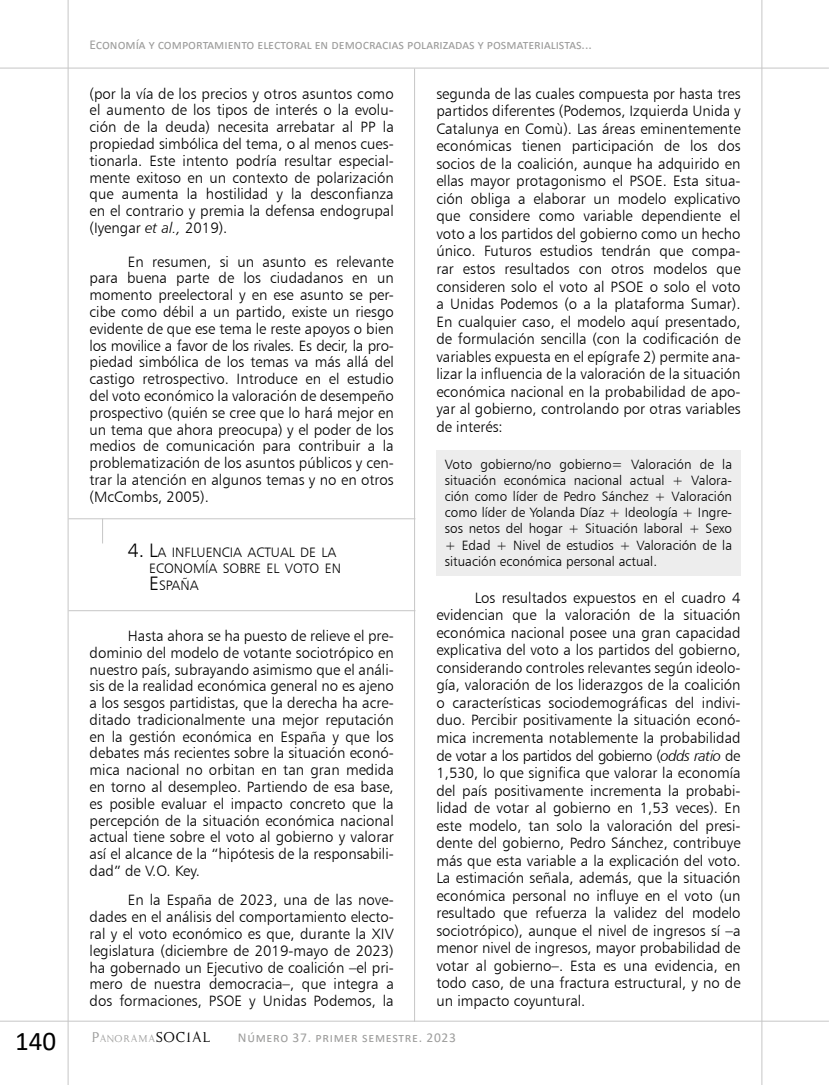
<style>
.page{position:relative;width:830px;height:1085px;background:#fff}
.page>*{position:absolute;margin:0;border:0;box-sizing:border-box;transform-origin:0 0}
.t1{font:27px "Calibri";color:#000}
.t2{font:15px/16.8px "Humanist 777 BT Light B";color:#000;text-align:justify}
.t3{font:13.65px/16.8px "Humanist 777 BT Light B";color:#000}
.t4{font:13.5px/16.2px "Humanist 777 BT Light B";color:#000;text-align:justify}
.t5{font:13.5px "Calibri";color:#9d9d9c}
.t6{font:13.5px "Calibri";letter-spacing:.05em;color:#9d9d9c}
.t7{font:11.55px "Kopy Katt Kut";letter-spacing:.07em;color:#9d9d9c}
.s1{font-family:"Humanist 777 BT Light Italic B"}
.s2{font-size:19.5px}
.s3{font-size:16.5px}
.s4{font-size:16.5px;color:#000}
</style>
<div class="page">
<hr style="left:68px;top:0;width:1px;height:1084px;background:#c6c6c6">
<hr style="left:0;top:68px;width:828px;height:1px;background:#c6c6c6">
<hr style="left:761px;top:0;width:1px;height:1084px;background:#c6c6c6">
<hr style="left:0;top:1020px;width:828px;height:1px;background:#c6c6c6">
<hr style="left:414px;top:68px;width:1px;height:953px;background:#c6c6c6">
<svg style="left:102px;top:519px;width:1px;height:24px"></svg>
<hr style="left:68px;top:518px;width:347px;height:1px;background:#c6c6c6">
<hr style="left:68px;top:610px;width:347px;height:1px;background:#c6c6c6">
<div style="left:436px;top:449px;width:304px;height:126px;background:#ededed"></div>
<h1 class="t1" style="left:15px;top:1021px;width:43px">140</h1>
<p class="t5" style="left:89px;top:36px;width:503px">Economía y comportamiento electoral en democracias polarizadas y posmaterialistas...</p>
<p class="t2" style="left:90px;top:85px;width:305px">(por la vía de los precios y otros asuntos como el aumento de los tipos de interés o la evolu&shy;ción de la deuda) necesita arrebatar al PP la propiedad simbólica del tema, o al menos cues&shy;tionarla. Este intento podría resultar especial&shy;mente exitoso en un contexto de polarización que aumenta la hostilidad y la desconfianza en el contrario y premia la defensa endogrupal (Iyengar <span class="s1">et al.,</span> 2019).</p>
<p class="t2" style="left:90px;top:253px;width:305px;text-indent:38px">En resumen, si un asunto es relevante para buena parte de los ciudadanos en un momento preelectoral y en ese asunto se per&shy;cibe como débil a un partido, existe un riesgo evidente de que ese tema le reste apoyos o bien los movilice a favor de los rivales. Es decir, la pro&shy;piedad simbólica de los temas va más allá del castigo retrospectivo. Introduce en el estudio del voto económico la valoración de desempeño prospectivo (quién se cree que lo hará mejor en un tema que ahora preocupa) y el poder de los medios de comunicación para contribuir a la problematización de los asuntos públicos y cen&shy;trar la atención en algunos temas y no en otros (McCombs, 2005).</p>
<p class="t3" style="left:149px;top:543px;width:193px;text-indent:-21px"><span class="s2">4. L</span>A INFLUENCIA ACTUAL DE LA<br>ECONOMÍA SOBRE EL VOTO EN<br><span class="s2">E</span>SPAÑA</p>
<p class="t2" style="left:90px;top:627px;width:305px;text-indent:38px">Hasta ahora se ha puesto de relieve el pre&shy;dominio del modelo de votante sociotrópico en nuestro país, subrayando asimismo que el análi&shy;sis de la realidad económica general no es ajeno a los sesgos partidistas, que la derecha ha acre&shy;ditado tradicionalmente una mejor reputación en la gestión económica en España y que los debates más recientes sobre la situación econó&shy;mica nacional no orbitan en tan gran medida en torno al desempleo. Partiendo de esa base, es posible evaluar el impacto concreto que la percepción de la situación económica nacional actual tiene sobre el voto al gobierno y valorar así el alcance de la “hipótesis de la responsabili&shy;dad” de V.O. Key.</p>
<p class="t2" style="left:90px;top:891px;width:305px;text-indent:38px">En la España de 2023, una de las nove&shy;dades en el análisis del comportamiento electo&shy;ral y el voto económico es que, durante la XIV legislatura (diciembre de 2019-mayo de 2023) ha gobernado un Ejecutivo de coalición –el pri&shy;mero de nuestra democracia–, que integra a dos formaciones, PSOE y Unidas Podemos, la</p>
<p class="t2" style="left:436px;top:84px;width:305px;line-height:17.5px">segunda de las cuales compuesta por hasta tres partidos diferentes (Podemos, Izquierda Unida y Catalunya en Comù). Las áreas eminentemente económicas tienen participación de los dos socios de la coalición, aunque ha adquirido en ellas mayor protagonismo el PSOE. Esta situa&shy;ción obliga a elaborar un modelo explicativo que considere como variable dependiente el voto a los partidos del gobierno como un hecho único. Futuros estudios tendrán que compa&shy;rar estos resultados con otros modelos que consideren solo el voto al PSOE o solo el voto a Unidas Podemos (o a la plataforma Sumar).<br>En cualquier caso, el modelo aquí presentado, de formulación sencilla (con la codificación de variables expuesta en el epígrafe 2) permite ana&shy;lizar la influencia de la valoración de la situación económica nacional en la probabilidad de apo&shy;yar al gobierno, controlando por otras variables de interés:</p>
<p class="t4" style="left:444px;top:455px;width:288px">Voto gobierno/no gobierno= Valoración de la situación económica nacional actual + Valora&shy;ción como líder de Pedro Sánchez + Valoración como líder de Yolanda Díaz + Ideología + Ingre&shy;sos netos del hogar + Situación laboral + Sexo + Edad + Nivel de estudios + Valoración de la situación económica personal actual.</p>
<p class="t2" style="left:436px;top:588px;width:305px;line-height:17.5px;text-indent:38px">Los resultados expuestos en el cuadro 4 evidencian que la valoración de la situación económica nacional posee una gran capacidad explicativa del voto a los partidos del gobierno, considerando controles relevantes según ideolo&shy;gía, valoración de los liderazgos de la coalición o características sociodemográficas del indivi&shy;duo. Percibir positivamente la situación econó&shy;mica incrementa notablemente la probabilidad de votar a los partidos del gobierno (<span class="s1">odds ratio</span> de 1,530, lo que significa que valorar la economía del país positivamente incrementa la probabi&shy;lidad de votar al gobierno en 1,53 veces). En este modelo, tan solo la valoración del presi&shy;dente del gobierno, Pedro Sánchez, contribuye más que esta variable a la explicación del voto.<br>La estimación señala, además, que la situación económica personal no influye en el voto (un resultado que refuerza la validez del modelo sociotrópico), aunque el nivel de ingresos sí –a menor nivel de ingresos, mayor probabilidad de votar al gobierno–. Esta es una evidencia, en todo caso, de una fractura estructural, y no de un impacto coyuntural.</p>
<p class="t7" style="left:91px;top:1030px;width:120px"><span class="s3">P</span>ANORAMA<span class="s4">SOCIAL</span></p>
<p class="t6" style="left:238px;top:1028px;width:219px">Número 37. primer semestre. 2023</p>
</div>
